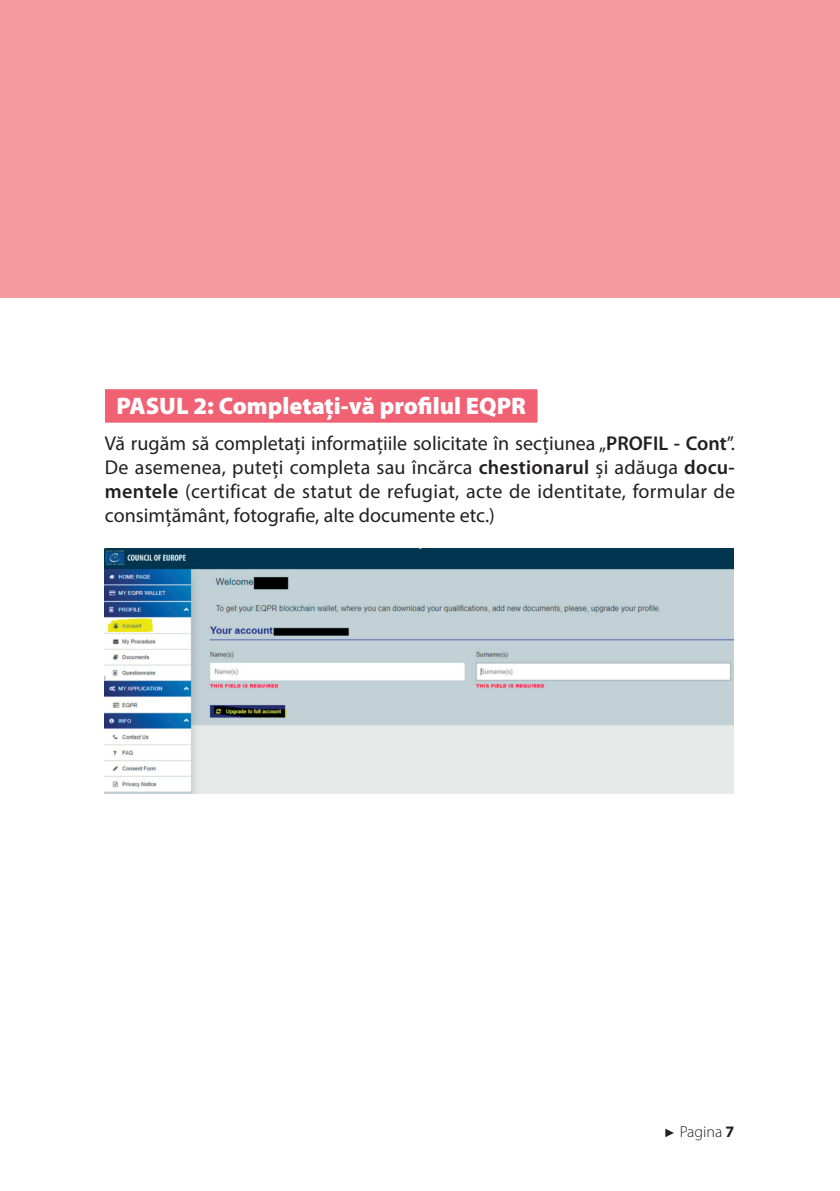
<style>
.page{position:relative;width:840px;height:1191px;background:#fff}
.page>*{position:absolute;margin:0;border:0;box-sizing:border-box;transform-origin:0 0}
.t1{font:900 24px "Myriad Pro";color:#fff}
.t2{font:20px/24px "Myriad Pro";color:#231f20;text-align:justify}
.t3{font:300 16px "Myriad Pro";color:#231f20}
.s1{font-weight:600}
.s2{font-family:"Arial";font-weight:400;font-size:12px}
.s3{font-weight:700}
</style>
<div class="page">
<div style="left:105px;top:391px;width:432px;height:32px;background:#f06174"></div>
<div style="left:105px;top:389px;width:432px;height:32px;background:#f06174"></div>
<img style="left:105px;top:548px;width:628px;height:245px">
<div style="left:0;top:0;width:839px;height:298px;background:#f69c9f"></div>
<p class="t1" style="left:116px;top:390px;width:411px">PASUL 2: Completați-vă profilul EQPR</p>
<p class="t2" style="left:105px;top:430px;width:631px">Vă rugăm să completați informațiile solicitate în secțiunea „<span class="s1">PROFIL - Cont</span>”.<br>De asemenea, puteți completa sau încărca <span class="s1">chestionarul</span> și adăuga <span class="s1">docu&shy;mentele</span> (certificat de statut de refugiat, acte de identitate, formular de consimțământ, fotografie, alte documente etc.)</p>
<p class="t3" style="left:663px;top:1121px;width:72px"><span class="s2">►</span> Pagina <span class="s3">7</span></p>
</div>
